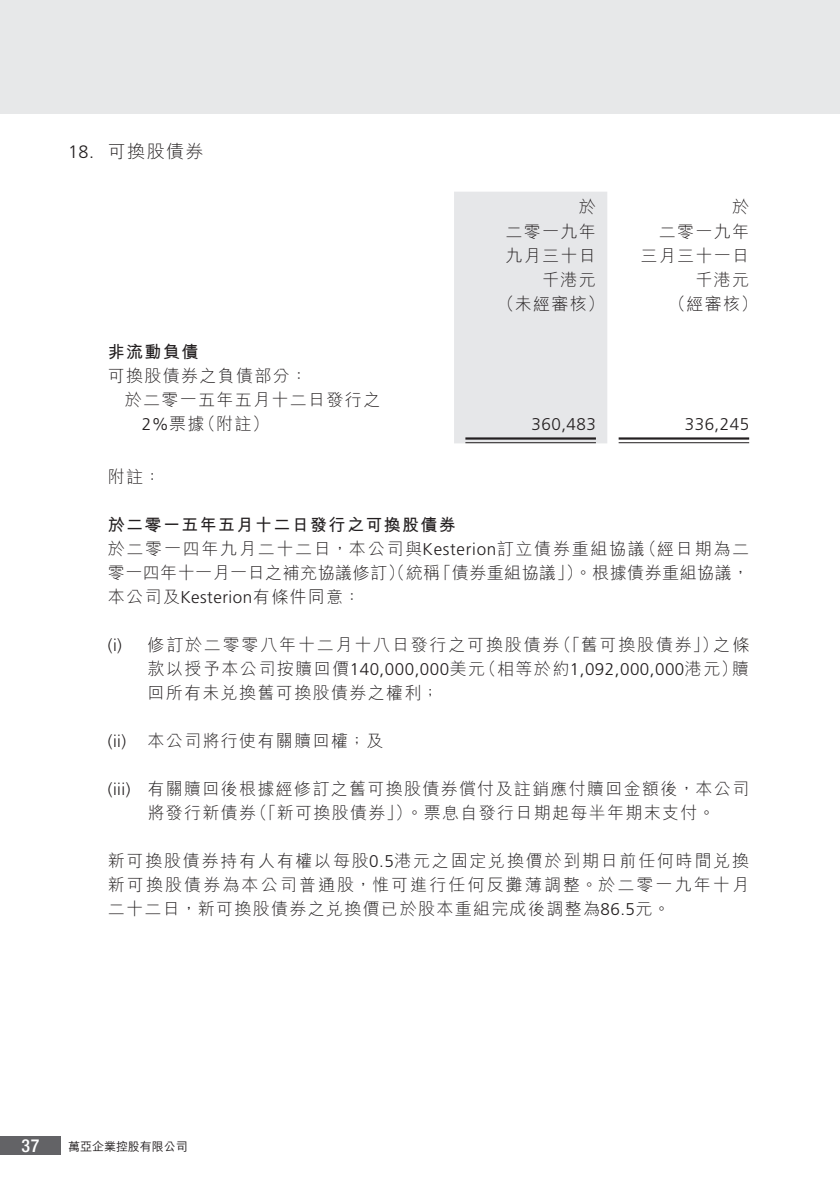
<style>
.page{position:relative;width:840px;height:1191px;background:#fff}
.page>*{position:absolute;margin:0;border:0;box-sizing:border-box;transform-origin:0 0}
.t1{font:300 18px "M Hei HK";letter-spacing:.08em;color:#231f20}
.t2{font:300 18px "Frutiger LT Std";color:#231f20}
.t3{font:500 condensed 18px "Helvetica Neue LT Std";color:#fff}
.t4{font:300 17px/24px "M Hei HK";letter-spacing:.08em;color:#231f20;text-align:justify}
.t5{font:300 17px/24px "M Hei HK";letter-spacing:.1em;color:#231f20}
.t6{font:300 17px "Frutiger LT Std";letter-spacing:.03em;color:#231f20}
.t7{font:300 17px/24px "M Hei HK";letter-spacing:.03em;color:#231f20}
.t8{font:700 17px "M Hei HK";letter-spacing:.08em;color:#231f20}
.t9{font:300 17px "M Hei HK";letter-spacing:.105em;color:#231f20}
.t10{font:500 12px "M Hei HK";letter-spacing:-.005em;color:#231f20}
.s1{font-family:"M Hei HK"}
.s2{font-family:"Frutiger LT Std"}
</style>
<div class="page">
<div style="left:0;top:1136px;width:61px;height:18px;background:#636366"></div>
<div style="left:454px;top:192px;width:153px;height:251px;background:#e6e7e9"></div>
<hr style="left:465px;top:437px;width:130px;height:2px;background:#231f20">
<hr style="left:465px;top:442px;width:130px;height:1px;background:#231f20">
<hr style="left:618px;top:437px;width:130px;height:2px;background:#231f20">
<hr style="left:618px;top:442px;width:130px;height:1px;background:#231f20">
<p class="t2" style="left:68px;top:141px;width:28px">18.</p>
<p class="t1" style="left:108px;top:139px;width:97px">可換股債券</p>
<p class="t8" style="left:108px;top:339px;width:92px">非流動負債</p>
<p class="t4" style="left:125px;top:363px;width:257px;text-indent:-17px">可換股債券之負債部分：<br>於二零一五年五月十二日發行之</p>
<p class="t4" style="left:199px;top:411px;width:72px">（附註(</p>
<p class="t6" style="left:142px;top:414px;width:64px">2%<span class="s1">票據</span></p>
<p class="t4" style="left:108px;top:464px;width:54px">附註：</p>
<p class="t8" style="left:108px;top:512px;width:349px">於二零一五年五月十二日發行之可換股債券</p>
<p class="t4" style="left:505px;top:195px;width:92px;text-indent:73px">於二零一九年九月三十日</p>
<p class="t4" style="left:640px;top:195px;width:110px;text-align:right">於<br>二零一九年三月三十一日千港元</p>
<p class="t4" style="left:542px;top:267px;width:55px">千港元</p>
<p class="t4" style="left:497px;top:291px;width:108px">（未經審核）</p>
<p class="t6" style="left:531px;top:414px;width:66px">360,483</p>
<p class="t4" style="left:668px;top:291px;width:90px">（經審核(</p>
<p class="t6" style="left:684px;top:414px;width:66px">336,245</p>
<p class="t4" style="left:639px;top:536px;width:111px">（經日期為二</p>
<p class="t5" style="left:434px;top:536px;width:316px;text-indent:-326px">於二零一四年九月二十二日，本公司與<span class="s2">Kesterion</span>訂立債券重組協議<br>「債券重組協議」）。根據債券重組協議，</p>
<p class="t7" style="left:108px;top:560px;width:334px">零一四年十一月一日之補充協議修訂）（統稱本公司及<span class="s2">Kesterion</span>有條件同意：</p>
<p class="t6" style="left:108px;top:635px;width:16px">) i(</p>
<p class="t6" style="left:108px;top:731px;width:20px">i i( )</p>
<p class="t6" style="left:108px;top:779px;width:24px">(iii)</p>
<p class="t4" style="left:554px;top:632px;width:165px">（「舊可換股債券」）</p>
<p class="t9" style="left:147px;top:632px;width:413px">修訂於二零零八年十二月十八日發行之可換股債券</p>
<p class="t4" style="left:712px;top:632px;width:37px">之條</p>
<p class="t4" style="left:147px;top:656px;width:339px">款以授予本公司按贖回價<span class="s2">140,000,000</span>美元回所有未兌換舊可換股債券之權利;</p>
<p class="t4" style="left:147px;top:728px;width:237px">本公司將行使有關贖回權；及</p>
<p class="t6" style="left:479px;top:659px;width:260px"><span class="s1">（相等於約</span>1,092,000,000<span class="s1">港元）</span></p>
<p class="t4" style="left:731px;top:656px;width:18px">贖</p>
<p class="t4" style="left:147px;top:776px;width:602px">有關贖回後根據經修訂之舊可換股債券償付及註銷應付贖回金額後，本公司</p>
<p class="t4" style="left:250px;top:800px;width:466px">（「新可換股債券」）。票息自發行日期起每半年期末支付。</p>
<p class="t4" style="left:147px;top:800px;width:110px">將發行新債券</p>
<p class="t4" style="left:108px;top:848px;width:642px">新可換股債券持有人有權以每股<span class="s2">0.5</span>港元之固定兌換價於到期日前任何時間兌換新可換股債券為本公司普通股，惟可進行任何反攤薄調整。於二零一九年十月二十二日，新可換股債券之兌換價已於股本重組完成後調整為<span class="s2">86.5</span>元。</p>
<p class="t3" style="left:22px;top:1134px;width:19px">37</p>
<p class="t10" style="left:68px;top:1137px;width:121px">萬亞企業控股有限公司</p>
</div>
